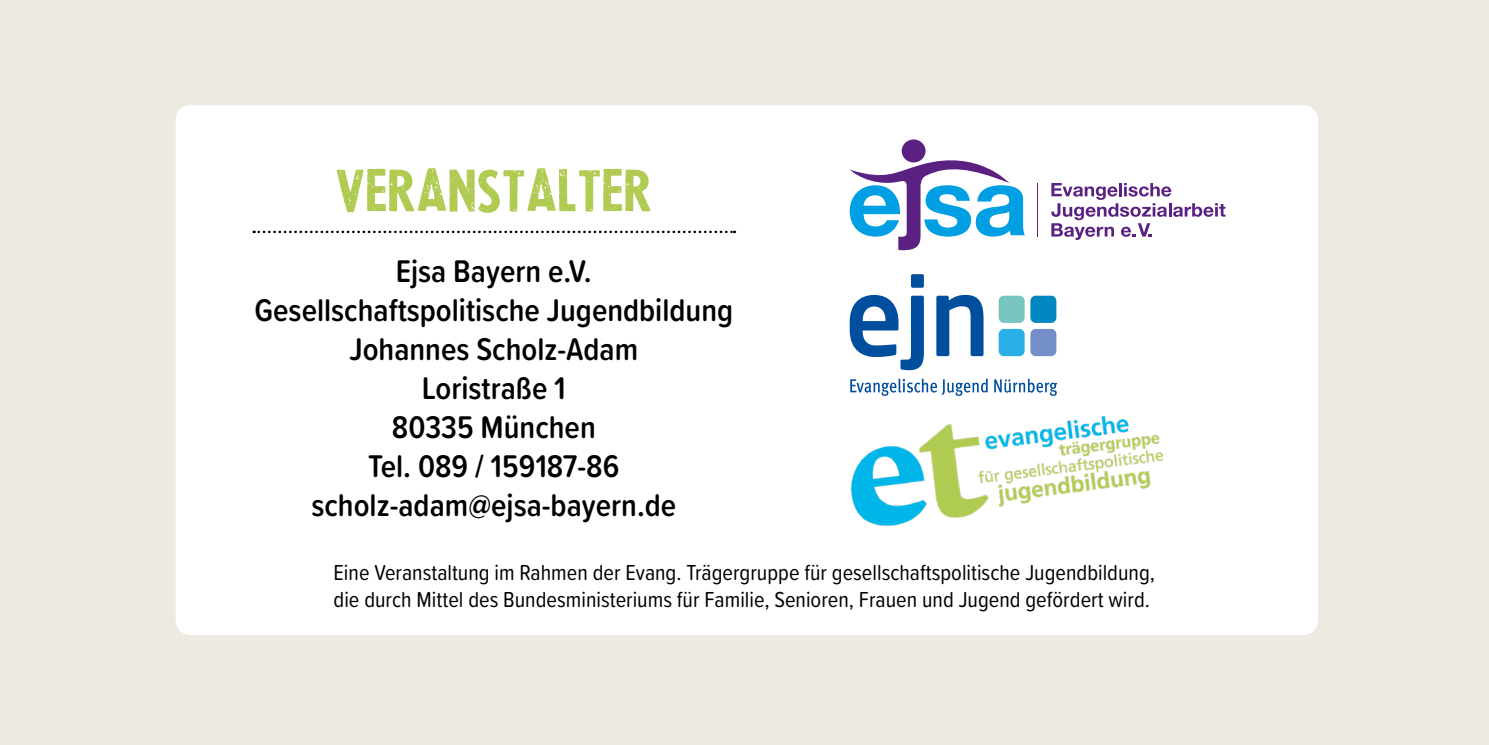
<style>
.page{position:relative;width:1489px;height:745px;background:#fff}
.page>*{position:absolute;margin:0;border:0;box-sizing:border-box;transform-origin:0 0}
.t1{font:50px "La Presse";color:#b0cb52}
.t2{font:600 32.5px/39px "Proxima Soft Cond";color:#000;text-align:center}
.t3{font:22.5px/27px "Proxima Soft Cond";color:#000}
</style>
<div class="page">
<div style="left:0;top:0;width:1488px;height:744px;background:#edeae2"></div>
<div style="left:176px;top:105px;width:1141px;height:529px;background:#fff;border-radius:14px"></div>
<svg style="left:254px;top:230px;width:481px;height:3px"></svg>
<img style="left:850px;top:416px;width:311px;height:110px">
<svg style="left:1051px;top:183px;width:174px;height:57px"></svg>
<div style="left:901px;top:139px;width:24px;height:23px;background:#5b2182;border-radius:50%"></div>
<svg style="left:849px;top:149px;width:175px;height:101px"></svg>
<hr style="left:1036px;top:183px;width:1px;height:53px;background:#5b2182">
<div style="left:998px;top:295px;width:26px;height:28px;background:#78c6bf;border-radius:5px"></div>
<div style="left:1030px;top:295px;width:26px;height:28px;background:#0086c1;border-radius:5px"></div>
<div style="left:998px;top:329px;width:26px;height:27px;background:#2aafe6;border-radius:5px"></div>
<div style="left:1030px;top:329px;width:26px;height:27px;background:#738ec8;border-radius:5px"></div>
<svg style="left:936px;top:295px;width:47px;height:61px"></svg>
<div style="left:910px;top:274px;width:13px;height:13px;background:#004e9e;border-radius:2px"></div>
<svg style="left:850px;top:378px;width:137px;height:17px"></svg>
<svg style="left:994px;top:378px;width:63px;height:17px"></svg>
<svg style="left:849px;top:295px;width:74px;height:75px"></svg>
<h1 class="t1" style="left:335px;top:160px;width:319px">VERANSTALTER</h1>
<h2 class="t2" style="left:254px;top:250px;width:480px">Ejsa Bayern e.V.<br>Gesellschaftspolitische Jugendbildung<br>Johannes Scholz-Adam<br>Loristraße 1<br>80335 München<br>Tel. 089 / 159187-86 scholz-adam@ejsa-bayern.de</h2>
<p class="t3" style="left:333px;top:557px;width:822px">Eine Veranstaltung im Rahmen der Evang. Trägergruppe für gesellschaftspolitische Jugendbildung, die durch Mittel des Bundesministeriums für Familie, Senioren, Frauen und Jugend gefördert wird.</p>
</div>
